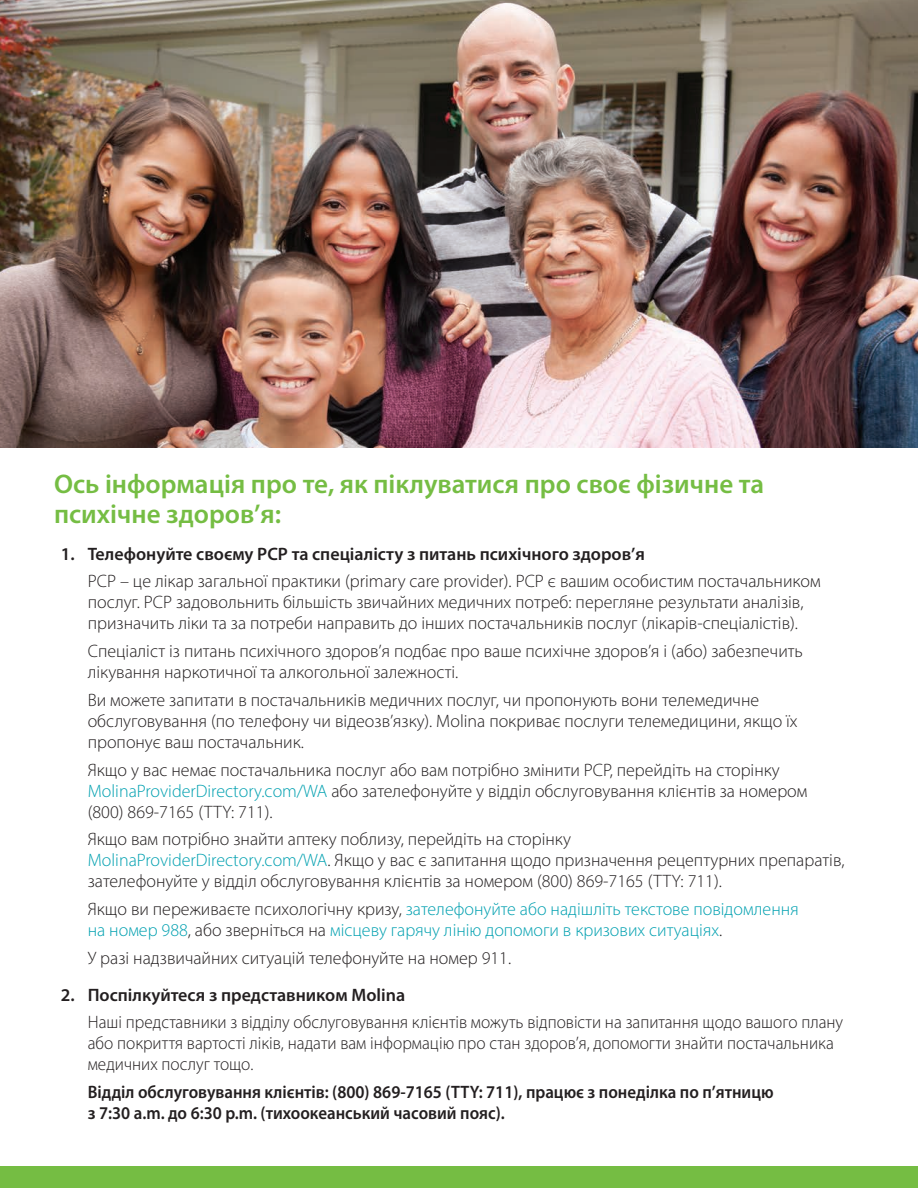
<style>
.page{position:relative;width:918px;height:1188px;background:#fff}
.page>*{position:absolute;margin:0;border:0;box-sizing:border-box;transform-origin:0 0}
.t1{font:600 27px/30px "Myriad Pro";color:#75bd43}
.t2{font:300 18px/21px "Myriad Pro";color:#231f20}
.t3{font:300 18px/21px "Myriad Pro";color:#231f20;scale:.96 1}
.t4{font:300 18px/21px "Myriad Pro";color:#00a0b0}
.t5{font:600 18px/21px "Myriad Pro";color:#231f20;scale:.94 1}
.t6{font:600 18px "Myriad Pro";color:#231f20}
.s1{color:#00a0b0}
.s2{color:#231f20}
</style>
<div class="page">
<div style="left:0;top:1166px;width:918px;height:22px;background:#75bd43"></div>
<img style="left:0;top:0;width:918px;height:447px">
<h2 class="t1" style="left:54px;top:468px;width:712px">Ось інформація про те, як піклуватися про своє фізичне та психічне здоров’я:</h2>
<h3 class="t6" style="left:61px;top:542px;width:586px">1. Телефонуйте своєму PCP та спеціалісту з питань психічного здоров’я</h3>
<p class="t2" style="left:88px;top:571px;width:735px">PCP – це лікар загальної практики (primary care provider). PCP є вашим особистим постачальником послуг. PCP задовольнить більшість звичайних медичних потреб: перегляне результати аналізів, призначить ліки та за потреби направить до інших постачальників послуг (лікарів-спеціалістів).</p>
<p class="t2" style="left:88px;top:640px;width:717px">Спеціаліст із питань психічного здоров’я подбає про ваше психічне здоров’я і (або) забезпечить лікування наркотичної та алкогольної залежності.</p>
<p class="t2" style="left:88px;top:689px;width:711px">Ви можете запитати в постачальників медичних послуг, чи пропонують вони телемедичне обслуговування (по телефону чи відеозв’язку). Molina покриває послуги телемедицини, якщо їх пропонує ваш постачальник.</p>
<p class="t2" style="left:88px;top:759px;width:721px">Якщо у вас немає постачальника послуг або вам потрібно змінити PCP, перейдіть на сторінку<br><span class="s1">MolinaProviderDirectory.com/WA</span> або зателефонуйте у відділ обслуговування клієнтів за номером (800) 869-7165 (TTY: 711).</p>
<p class="t2" style="left:88px;top:829px;width:758px">Якщо вам потрібно знайти аптеку поблизу, перейдіть на сторінку<br><span class="s1">MolinaProviderDirectory.com/WA</span>. Якщо у вас є запитання щодо призначення рецептурних препаратів, зателефонуйте у відділ обслуговування клієнтів за номером (800) 869-7165 (TTY: 711).</p>
<p class="t4" style="left:88px;top:898px;width:712px"><span class="s2">Якщо ви переживаєте психологічну кризу,</span> зателефонуйте або надішліть текстове повідомлення на номер 988<span class="s2">, або зверніться на</span> місцеву гарячу лінію допомоги в кризових ситуаціях<span class="s2">.</span></p>
<p class="t2" style="left:88px;top:947px;width:425px">У разі надзвичайних ситуацій телефонуйте на номер 911.</p>
<h3 class="t6" style="left:61px;top:983px;width:346px">2. Поспілкуйтеся з представником Molina</h3>
<p class="t3" style="left:88px;top:1012px;width:788px">Наші представники з відділу обслуговування клієнтів можуть відповісти на запитання щодо вашого плану або покриття вартості ліків, надати вам інформацію про стан здоров’я, допомогти знайти постачальника медичних послуг тощо.</p>
<p class="t5" style="left:88px;top:1081px;width:731px">Відділ обслуговування клієнтів: (800) 869-7165 (TTY: 711), працює з понеділка по п’ятницю з 7:30 a.m. до 6:30 p.m. (тихоокеанський часовий пояс).</p>
</div>
